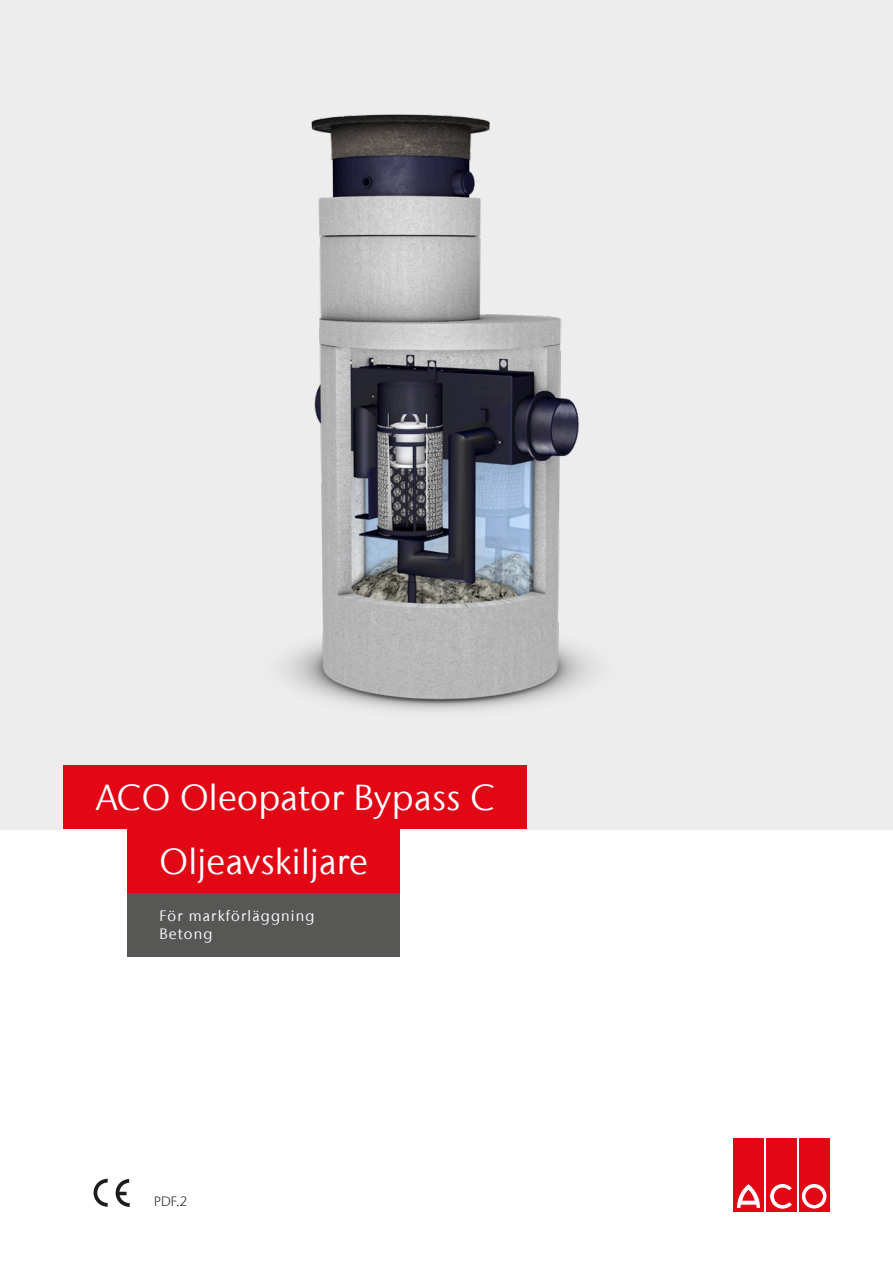
<style>
.page{position:relative;width:893px;height:1263px;background:#fff}
.page>*{position:absolute;margin:0;border:0;box-sizing:border-box;transform-origin:0 0}
.t1{font:36px "Stone Sans IIITC Com";letter-spacing:.01em;color:#fff}
.t2{font:15px/18px "Stone Sans IIITC Com";letter-spacing:.08em;color:#fff}
.t3{font:300 13.5px "Stone Sans IIITC Com";color:#1d1d1b}
</style>
<div class="page">
<div style="left:128px;top:893px;width:272px;height:64px;background:#575756"></div>
<div style="left:0;top:0;width:893px;height:829px;background:#ededed"></div>
<div style="left:64px;top:765px;width:463px;height:64px;background:#e30614"></div>
<div style="left:128px;top:829px;width:272px;height:64px;background:#e30614"></div>
<div style="left:733px;top:1139px;width:31px;height:73px;background:#e30614"></div>
<svg style="left:736px;top:1184px;width:25px;height:24px"></svg>
<div style="left:766px;top:1139px;width:30px;height:73px;background:#e30614"></div>
<svg style="left:769px;top:1183px;width:23px;height:26px"></svg>
<div style="left:799px;top:1139px;width:30px;height:73px;background:#e30614"></div>
<svg style="left:801px;top:1183px;width:26px;height:26px"></svg>
<div style="left:801px;top:1183px;width:26px;height:26px;border:1px solid #e30614;border-radius:50%"></div>
<div style="left:806px;top:1188px;width:16px;height:16px;background:#e30614;border-radius:50%"></div>
<div style="left:806px;top:1188px;width:16px;height:16px;border:1px solid #e30614;border-radius:50%"></div>
<svg style="left:94px;top:1179px;width:14px;height:28px"></svg>
<svg style="left:116px;top:1179px;width:14px;height:28px"></svg>
<img style="left:284px;top:114px;width:311px;height:597px">
<p class="t1" style="left:96px;top:775px;width:401px">ACO Oleopator Bypass C</p>
<p class="t1" style="left:159px;top:839px;width:210px">Oljeavskiljare</p>
<p class="t2" style="left:159px;top:907px;width:157px">För markförläggning<br>Betong</p>
<p class="t3" style="left:154px;top:1193px;width:35px">PDF.2</p>
</div>
